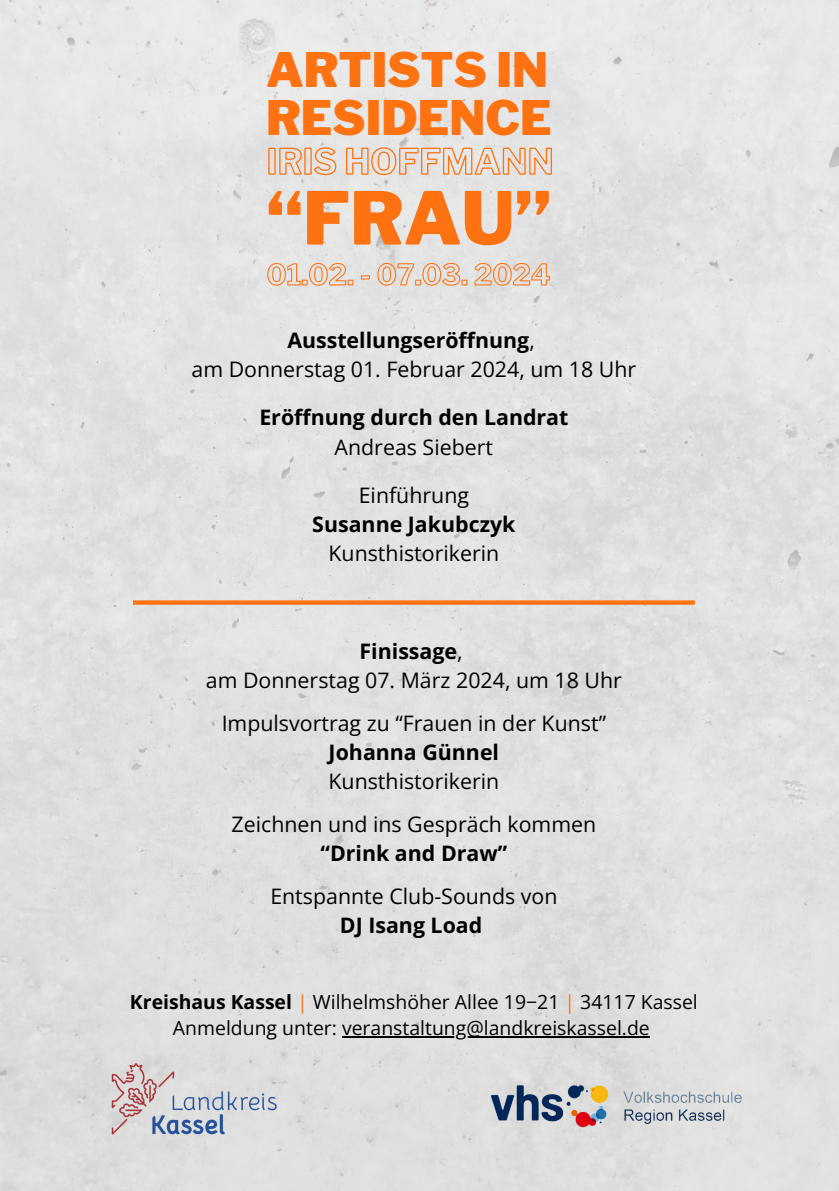
<style>
.page{position:relative;width:839px;height:1191px;background:#fff}
.page>*{position:absolute;margin:0;border:0;box-sizing:border-box;transform-origin:0 0}
.t1{font:900 72.4px "Libre Franklin";color:#ff7211}
.t2{font:900 47.2px/47.2px "Libre Franklin";color:#ff7211}
.t3{font:21.4px "Open Sans";color:#000}
.t4{font:700 21.4px "Open Sans";color:#000}
.t5{font:19.4px "Open Sans";color:#000}
.s1{font-weight:400}
.s2{font-weight:700}
.s3{color:#ff7211}
</style>
<div class="page">
<img style="left:0;top:0;width:838px;height:1191px">
<img style="left:97px;top:1054px;width:194px;height:94px">
<img style="left:491px;top:1084px;width:252px;height:44px">
<div style="left:133px;top:600px;width:561px;height:5px;background:#ff7211"></div>
<svg style="left:267px;top:147px;width:285px;height:34px;background:#e9cdba"></svg>
<svg style="left:267px;top:225px;width:283px;height:81px;background:#e4dcd7"></svg>
<hr style="left:342px;top:1037px;width:307px;height:1px;background:#000">
<p class="t2" style="left:266px;top:47px;width:287px">ARTISTS IN<br>RESIDENCE</p>
<p class="t1" style="left:266px;top:175px;width:286px">“FRAU”</p>
<p class="t4" style="left:287px;top:325px;width:249px">Ausstellungseröffnung<span class="s1">,</span></p>
<p class="t3" style="left:191px;top:354px;width:446px">am Donnerstag 01. Februar 2024, um 18 Uhr</p>
<p class="t4" style="left:259px;top:403px;width:310px">Eröffnung durch den Landrat</p>
<p class="t3" style="left:334px;top:432px;width:160px">Andreas Siebert</p>
<p class="t3" style="left:359px;top:480px;width:112px">Einführung</p>
<p class="t4" style="left:312px;top:509px;width:205px">Susanne Jakubczyk</p>
<p class="t3" style="left:328px;top:538px;width:172px">Kunsthistorikerin</p>
<p class="t4" style="left:359px;top:636px;width:105px">Finissage<span class="s1">,</span></p>
<p class="t3" style="left:206px;top:665px;width:417px">am Donnerstag 07. März 2024, um 18 Uhr</p>
<p class="t3" style="left:222px;top:708px;width:386px">Impulsvortrag zu “Frauen in der Kunst”</p>
<p class="t4" style="left:328px;top:737px;width:172px">Johanna Günnel</p>
<p class="t3" style="left:328px;top:766px;width:172px">Kunsthistorikerin</p>
<p class="t3" style="left:231px;top:809px;width:366px">Zeichnen und ins Gespräch kommen</p>
<p class="t4" style="left:320px;top:838px;width:188px">“Drink and Draw”</p>
<p class="t3" style="left:270px;top:881px;width:288px">Entspannte Club-Sounds von</p>
<p class="t4" style="left:340px;top:910px;width:144px">DJ Isang Load</p>
<p class="t5" style="left:130px;top:988px;width:569px"><span class="s2">Kreishaus Kassel</span> <span class="s3">|</span> Wilhelmshöher Allee 19−21 <span class="s3">|</span> 34117 Kassel</p>
<p class="t5" style="left:173px;top:1014px;width:478px">Anmeldung unter: veranstaltung@landkreiskassel.de</p>
</div>
